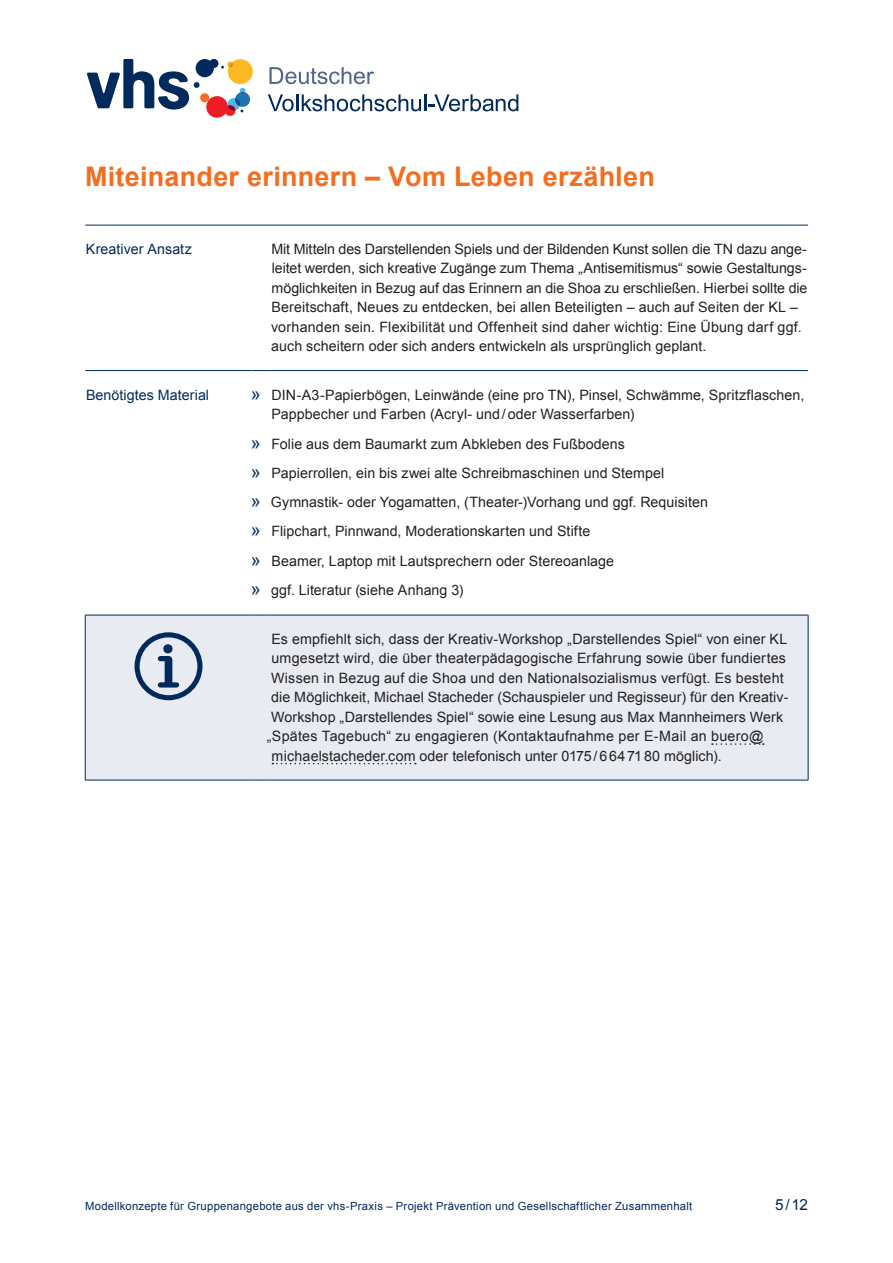
<style>
.page{position:relative;width:893px;height:1263px;background:#fff}
.page>*{position:absolute;margin:0;border:0;box-sizing:border-box;transform-origin:0 0}
.t1{font:700 27px "Arial";letter-spacing:.01em;color:#f36e21}
.t2{font:15.3px "Arial";color:#002a5c}
.t3{font:14.25px/19.5px "Arial";letter-spacing:.005em;color:#231f20}
.t4{font:14.25px "Arial";letter-spacing:.005em;color:#002a5c}
.t5{font:11.25px "Arial";letter-spacing:.025em;color:#002a5c}
.s1{font-size:18px;color:#002a5c}
</style>
<div class="page">
<svg style="left:269px;top:67px;width:105px;height:17px"></svg>
<svg style="left:268px;top:94px;width:250px;height:17px"></svg>
<svg style="left:87px;top:59px;width:166px;height:59px"></svg>
<div style="left:86px;top:616px;width:722px;height:164px;background:#e9ebf2"></div>
<hr style="left:85px;top:225px;width:167px;height:1px;background:#002a5c">
<svg style="left:252px;top:225px;width:19px;height:1px"></svg>
<hr style="left:271px;top:225px;width:537px;height:1px;background:#002a5c">
<hr style="left:85px;top:370px;width:167px;height:1px;background:#002a5c">
<svg style="left:252px;top:370px;width:19px;height:1px"></svg>
<hr style="left:271px;top:370px;width:537px;height:1px;background:#002a5c">
<hr style="left:85px;top:615px;width:167px;height:1px;background:#002a5c">
<hr style="left:85px;top:615px;width:1px;height:165px;background:#002a5c">
<svg style="left:252px;top:615px;width:19px;height:1px"></svg>
<hr style="left:271px;top:615px;width:537px;height:1px;background:#002a5c">
<hr style="left:808px;top:615px;width:1px;height:165px;background:#002a5c">
<hr style="left:85px;top:780px;width:167px;height:1px;background:#002a5c">
<svg style="left:252px;top:780px;width:19px;height:1px"></svg>
<hr style="left:271px;top:780px;width:537px;height:1px;background:#002a5c">
<svg style="left:158px;top:643px;width:21px;height:44px"></svg>
<div style="left:135px;top:632px;width:67px;height:68px;border:5px solid #002a5c;border-radius:50%"></div>
<svg style="left:712px;top:743px;width:52px;height:2px"></svg>
<svg style="left:272px;top:763px;width:144px;height:1px"></svg>
<h1 class="t1" style="left:85px;top:159px;width:571px">Miteinander erinnern – Vom Leben erzählen</h1>
<p class="t4" style="left:86px;top:239px;width:107px">Kreativer Ansatz</p>
<p class="t3" style="left:271px;top:239px;width:538px">Mit Mitteln des Darstellenden Spiels und der Bildenden Kunst sollen die TN dazu ange&shy;leitet werden, sich kreative Zugänge zum Thema „Antisemitismus“ sowie Gestaltungs&shy;möglichkeiten in Bezug auf das Erinnern an die Shoa zu erschließen. Hierbei sollte die Bereitschaft, Neues zu entdecken, bei allen Beteiligten – auch auf Seiten der KL – vorhanden sein. Flexibilität und Offenheit sind daher wichtig: Eine Übung darf ggf. auch scheitern oder sich anders entwickeln als ursprünglich geplant.</p>
<p class="t4" style="left:86px;top:385px;width:125px">Benötigtes Material</p>
<p class="t3" style="left:271px;top:385px;width:534px;text-indent:-21px"><span class="s1">»</span> DIN-A3-Papierbögen, Leinwände (eine pro TN), Pinsel, Schwämme, Spritzflaschen,<br>Pappbecher und Farben (Acryl- und/oder Wasserfarben)</p>
<p class="t3" style="left:251px;top:429px;width:459px;line-height:29.2px"><span class="s1">»</span> Folie aus dem Baumarkt zum Abkleben des Fußbodens<br><span class="s1">»</span> Papierrollen, ein bis zwei alte Schreibmaschinen und Stempel<br><span class="s1">»</span> Gymnastik- oder Yogamatten, (Theater-)Vorhang und ggf. Requisiten <span class="s1">»</span> Flipchart, Pinnwand, Moderationskarten und Stifte<br><span class="s1">»</span> Beamer, Laptop mit Lautsprechern oder Stereoanlage<br><span class="s1">»</span> ggf. Literatur (siehe Anhang 3)</p>
<p class="t3" style="left:271px;top:629px;width:517px">Es empfiehlt sich, dass der Kreativ-Workshop „Darstellendes Spiel“ von einer KL</p>
<p class="t3" style="left:271px;top:648px;width:516px">umgesetzt wird, die über theaterpädagogische Erfahrung sowie über fundiertes</p>
<p class="t3" style="left:271px;top:668px;width:514px">Wissen in Bezug auf die Shoa und den Nationalsozialismus verfügt. Es besteht</p>
<p class="t3" style="left:271px;top:687px;width:519px">die Möglichkeit, Michael Stacheder (Schauspieler und Regisseur) für den Kreativ-</p>
<p class="t3" style="left:271px;top:707px;width:514px">Workshop „Darstellendes Spiel“ sowie eine Lesung aus Max Mannheimers Werk</p>
<p class="t3" style="left:267px;top:726px;width:498px">„Spätes Tagebuch“ zu engagieren (Kontaktaufnahme per E-Mail an buero@</p>
<p class="t3" style="left:272px;top:746px;width:452px">michaelstacheder.com oder telefonisch unter 0175/6647180 möglich).</p>
<p class="t5" style="left:85px;top:1198px;width:609px">Modellkonzepte für Gruppenangebote aus der vhs-Praxis – Projekt Prävention und Gesellschaftlicher Zusammenhalt</p>
<p class="t2" style="left:775px;top:1194px;width:34px">5/12</p>
</div>
